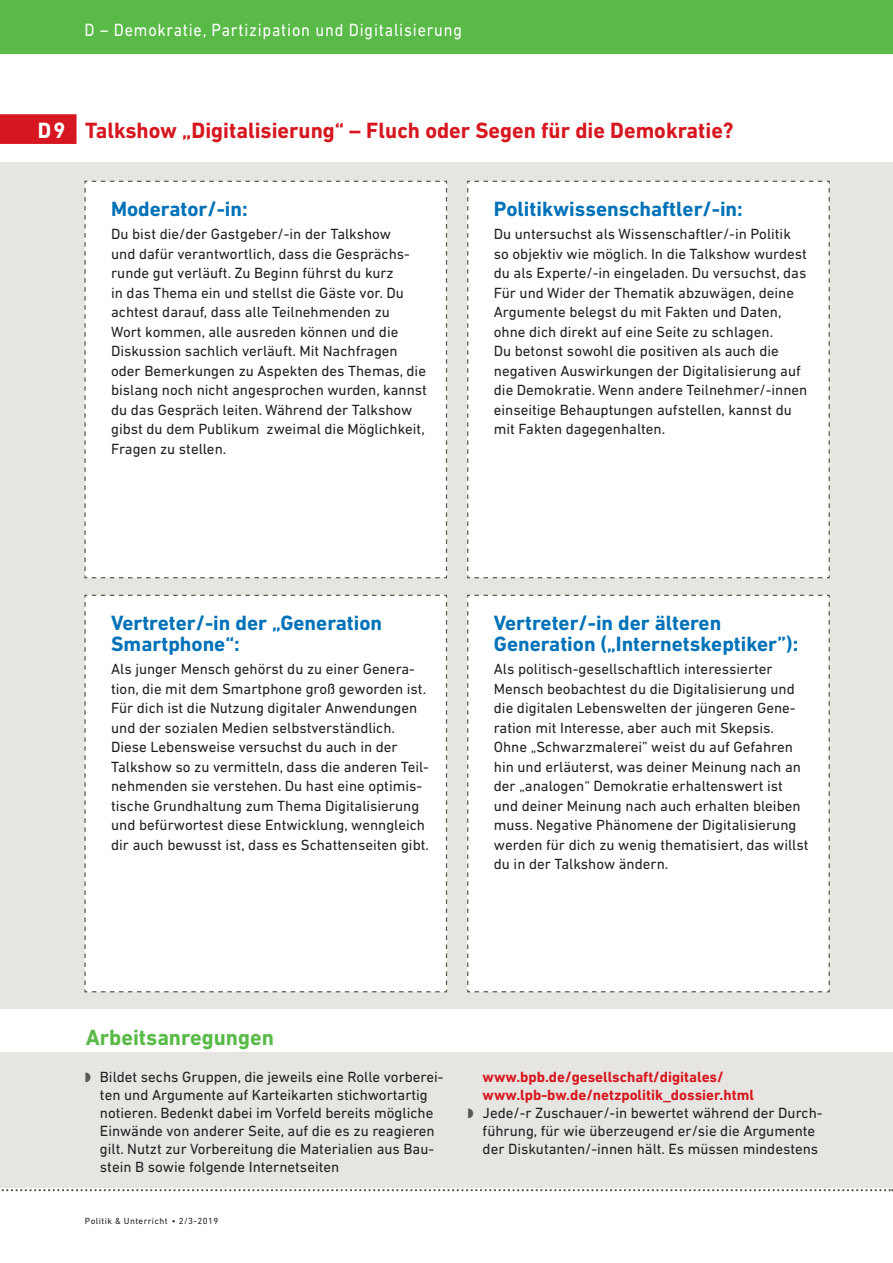
<style>
.page{position:relative;width:893px;height:1263px;background:#fff}
.page>*{position:absolute;margin:0;border:0;box-sizing:border-box;transform-origin:0 0}
._3_head_MAT-START{font:700 22.5px "DIN Next LT Pro";color:#d7171f}
._3_head_MAT-START-2{font:700 22.5px "DIN Next LT Pro";color:#59ba47}
.Mark_ROT_links{font:700 22.5px "DIN Next LT Pro";color:#fff;scale:.95 1}
.KÄSTCHEN{font:700 21px/21px "DIN Next LT Pro";color:#0072b8}
._0_Top-Titel_LI{font:18px "DIN Next LT Pro";letter-spacing:.05em;color:#fff;scale:.9 1}
.KÄSTCHEN-2{font:15px/19.5px "DIN Next LT Pro";color:#231f20}
._3_text____3_5{font:15px/18px "DIN Next LT Pro";color:#231f20}
._3_text____3_5-2{font:700 15px "DIN Next LT Pro";color:#d7171f}
.t1{font:9px "DIN Next LT Pro";letter-spacing:.05em;color:#231f20}
</style>
<div class="page">
<div style="left:0;top:0;width:893px;height:54px;background:#59ba47"></div>
<div style="left:0;top:162px;width:893px;height:846px;background:#e6e5e1"></div>
<div style="left:0;top:114px;width:77px;height:30px;background:#d7171f"></div>
<div style="left:84px;top:180px;width:364px;height:399px;background:#fff"></div>
<div style="left:84px;top:594px;width:364px;height:399px;background:#fff"></div>
<div style="left:467px;top:180px;width:363px;height:399px;background:#fff"></div>
<div style="left:467px;top:594px;width:363px;height:399px;background:#fff"></div>
<div style="left:0;top:1052px;width:893px;height:138px;background:#e6e5e1"></div>
<div style="left:0;top:1188px;width:893px;height:18px;background:#fff"></div>
<svg style="left:1px;top:1189px;width:892px;height:2px"></svg>
<p class="_0_Top-Titel_LI" style="left:84px;top:20px;width:421px">D – Demokratie, Partizipation und Digitalisierung</p>
<p class="Mark_ROT_links" style="left:38px;top:117px;width:30px">D9</p>
<p class="_3_head_MAT-START" style="left:85px;top:117px;width:650px">Talkshow „Digitalisierung“ – Fluch oder Segen für die Demokratie?</p>
<p class="KÄSTCHEN" style="left:111px;top:198px;width:138px">Moderator/-in:</p>
<p class="KÄSTCHEN-2" style="left:111px;top:224px;width:317px">Du bist die/der Gastgeber/-in der Talkshow<br>und dafür verantwortlich, dass die Gesprächs&shy;runde gut verläuft. Zu Beginn führst du kurz<br>in das Thema ein und stellst die Gäste vor. Du achtest darauf, dass alle Teilnehmenden zu<br>Wort kommen, alle ausreden können und die Diskussion sachlich verläuft. Mit Nachfragen oder Bemerkungen zu Aspekten des Themas, die bislang noch nicht angesprochen wurden, kannst du das Gespräch leiten. Während der Talkshow gibst du dem Publikum zweimal die Möglichkeit, Fragen zu stellen.</p>
<p class="KÄSTCHEN" style="left:111px;top:612px;width:272px">Vertreter/-in der „Generation<br>Smartphone“:</p>
<p class="KÄSTCHEN-2" style="left:111px;top:659px;width:319px">Als junger Mensch gehörst du zu einer Genera&shy;tion, die mit dem Smartphone groß geworden ist.<br>Für dich ist die Nutzung digitaler Anwendungen und der sozialen Medien selbstverständlich.<br>Diese Lebensweise versuchst du auch in der Talkshow so zu vermitteln, dass die anderen Teil&shy;nehmenden sie verstehen. Du hast eine optimis&shy;tische Grundhaltung zum Thema Digitalisierung und befürwortest diese Entwicklung, wenngleich dir auch bewusst ist, dass es Schattenseiten gibt.</p>
<p class="_3_head_MAT-START-2" style="left:86px;top:1024px;width:190px">Arbeitsanregungen</p>
<p class="KÄSTCHEN" style="left:494px;top:198px;width:250px">Politikwissenschaftler/-in:</p>
<p class="KÄSTCHEN-2" style="left:494px;top:224px;width:315px">Du untersuchst als Wissenschaftler/-in Politik so objektiv wie möglich. In die Talkshow wurdest du als Experte/-in eingeladen. Du versuchst, das Für und Wider der Thematik abzuwägen, deine Argumente belegst du mit Fakten und Daten, ohne dich direkt auf eine Seite zu schlagen.<br>Du betonst sowohl die positiven als auch die negativen Auswirkungen der Digitalisierung auf die Demokratie. Wenn andere Teilnehmer/-innen einseitige Behauptungen aufstellen, kannst du mit Fakten dagegenhalten.</p>
<p class="KÄSTCHEN" style="left:494px;top:612px;width:306px">Vertreter/-in der älteren<br>Generation („Internetskeptiker”):</p>
<p class="KÄSTCHEN-2" style="left:494px;top:659px;width:316px">Als politisch-gesellschaftlich interessierter Mensch beobachtest du die Digitalisierung und die digitalen Lebenswelten der jüngeren Gene&shy;ration mit Interesse, aber auch mit Skepsis.<br>Ohne „Schwarzmalerei” weist du auf Gefahren hin und erläuterst, was deiner Meinung nach an der „analogen“ Demokratie erhaltenswert ist und deiner Meinung nach auch erhalten bleiben muss. Negative Phänomene der Digitalisierung werden für dich zu wenig thematisiert, das willst du in der Talkshow ändern.</p>
<p class="_3_text____3_5" style="left:100px;top:1067px;width:345px">Bildet sechs Gruppen, die jeweils eine Rolle vorberei&shy;ten und Argumente auf Karteikarten stichwortartig notieren. Bedenkt dabei im Vorfeld bereits mögliche Einwände von anderer Seite, auf die es zu reagieren gilt. Nutzt zur Vorbereitung die Materialien aus Bau&shy;stein B sowie folgende Internetseiten</p>
<p class="_3_text____3_5-2" style="left:483px;top:1068px;width:243px">www.bpb.de/gesellschaft/digitales/</p>
<p class="_3_text____3_5-2" style="left:483px;top:1086px;width:273px">www.lpb-bw.de/netzpolitik_dossier.html</p>
<p class="_3_text____3_5" style="left:483px;top:1103px;width:341px">Jede/-r Zuschauer/-in bewertet während der Durch&shy;führung, für wie überzeugend er/sie die Argumente der Diskutanten/-innen hält. Es müssen mindestens</p>
<p class="t1" style="left:85px;top:1216px;width:135px">Politik &amp; Unterricht • 2/3-2019</p>
</div>
